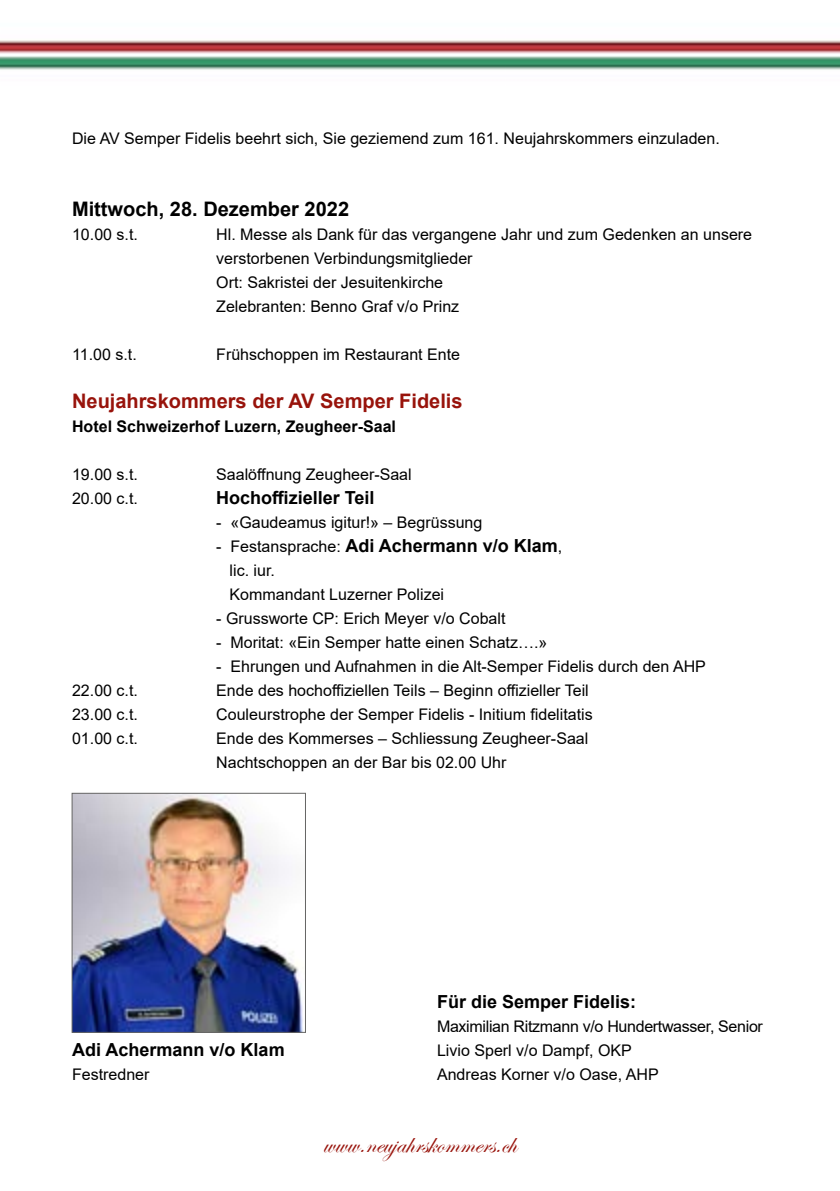
<style>
.page{position:relative;width:840px;height:1191px;background:#fff}
.page>*{position:absolute;margin:0;border:0;box-sizing:border-box;transform-origin:0 0}
.t1{font:28px "Edwardian Script ITC";color:#98130b}
.t2{font:700 20px "Arial";color:#98130b}
.t3{font:700 20px "Arial";color:#000}
.t4{font:700 18px "Arial";color:#000}
.t5{font:16px/24px "Arial";color:#000}
.t6{font:16px/24px "Arial";letter-spacing:-.02em;color:#000}
.t7{font:700 16px "Arial";color:#000}
.s1{font-weight:400;font-size:16px}
</style>
<div class="page">
<img style="left:0;top:40px;width:839px;height:30px">
<img style="left:74px;top:795px;width:229px;height:235px">
<div style="left:72px;top:793px;width:233px;height:239px;border:1px solid #666665"></div>
<p class="t5" style="left:72px;top:126px;width:649px">Die AV Semper Fidelis beehrt sich, Sie geziemend zum 161. Neujahrskommers einzuladen.</p>
<p class="t3" style="left:72px;top:195px;width:278px">Mittwoch, 28. Dezember 2022</p>
<p class="t5" style="left:72px;top:222px;width:67px">10.00 s.t.</p>
<p class="t5" style="left:216px;top:222px;width:537px">Hl. Messe als Dank für das vergangene Jahr und zum Gedenken an unsere verstorbenen Verbindungsmitglieder<br>Ort: Sakristei der Jesuitenkirche<br>Zelebranten: Benno Graf v/o Prinz</p>
<p class="t5" style="left:72px;top:342px;width:66px">11.00 s.t.</p>
<p class="t5" style="left:216px;top:342px;width:245px">Frühschoppen im Restaurant Ente</p>
<p class="t2" style="left:72px;top:387px;width:392px">Neujahrskommers der AV Semper Fidelis</p>
<p class="t7" style="left:72px;top:415px;width:325px">Hotel Schweizerhof Luzern, Zeugheer-Saal</p>
<p class="t5" style="left:72px;top:462px;width:67px">19.00 s.t.</p>
<p class="t5" style="left:216px;top:462px;width:197px">Saalöffnung Zeugheer-Saal</p>
<p class="t5" style="left:72px;top:486px;width:67px">20.00 c.t.</p>
<p class="t4" style="left:216px;top:485px;width:160px">Hochoffizieller Teil</p>
<p class="t5" style="left:216px;top:510px;width:267px">- «Gaudeamus igitur!» – Begrüssung</p>
<p class="t4" style="left:216px;top:533px;width:347px"><span class="s1">- Festansprache:</span> Adi Achermann v/o Klam<span class="s1">,</span></p>
<p class="t5" style="left:229px;top:558px;width:216px">lic. iur.<br>Kommandant Luzerner Polizei</p>
<p class="t5" style="left:216px;top:606px;width:290px">- Grussworte CP: Erich Meyer v/o Cobalt</p>
<p class="t5" style="left:216px;top:630px;width:332px">- Moritat: «Ein Semper hatte einen Schatz….»</p>
<p class="t5" style="left:216px;top:654px;width:491px">- Ehrungen und Aufnahmen in die Alt-Semper Fidelis durch den AHP</p>
<p class="t5" style="left:72px;top:678px;width:67px">22.00 c.t.</p>
<p class="t5" style="left:216px;top:678px;width:374px">Ende des hochoffiziellen Teils – Beginn offizieller Teil</p>
<p class="t5" style="left:72px;top:702px;width:67px">23.00 c.t.</p>
<p class="t5" style="left:216px;top:702px;width:378px">Couleurstrophe der Semper Fidelis - Initium fidelitatis</p>
<p class="t5" style="left:72px;top:726px;width:67px">01.00 c.t.</p>
<p class="t5" style="left:216px;top:726px;width:373px">Ende des Kommerses – Schliessung Zeugheer-Saal<br>Nachtschoppen an der Bar bis 02.00 Uhr</p>
<p class="t4" style="left:72px;top:1037px;width:214px">Adi Achermann v/o Klam</p>
<p class="t5" style="left:72px;top:1062px;width:79px">Festredner</p>
<p class="t4" style="left:437px;top:989px;width:201px">Für die Semper Fidelis:</p>
<p class="t6" style="left:437px;top:1014px;width:327px">Maximilian Ritzmann v/o Hundertwasser, Senior<br>Livio Sperl v/o Dampf, OKP<br>Andreas Korner v/o Oase, AHP</p>
<h1 class="t1" style="left:323px;top:1128px;width:195px">www.neujahrskommers.ch</h1>
</div>
